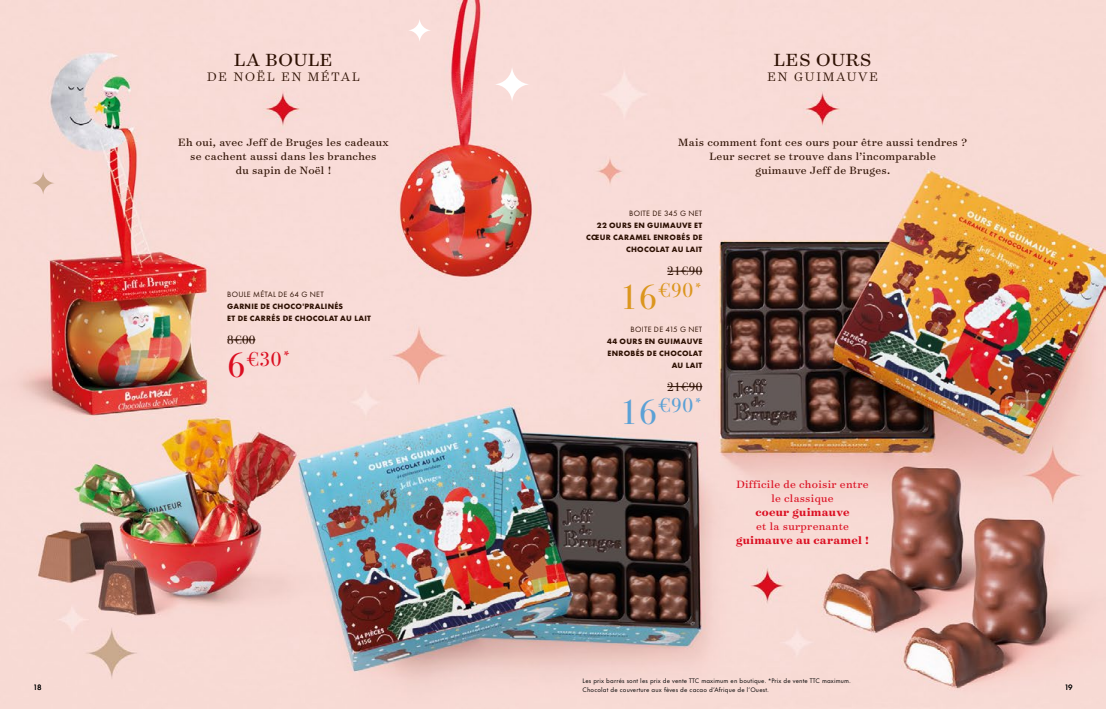
<style>
.page{position:relative;width:1106px;height:709px;background:#fff}
.page>*{position:absolute;margin:0;border:0;box-sizing:border-box;transform-origin:0 0}
.t1{font:20.1px "Bodoni Svty Two ITCTT";color:#db961e}
.t2{font:20.1px "Bodoni Svty Two ITCTT";color:#5ba1d6}
.t3{font:20.1px "Bodoni Svty Two ITCTT";color:#db0e21}
.t4{font:20px "Surveyor Text";letter-spacing:.025em;color:#2e1103}
.t5{font:300 14px "Surveyor Text";letter-spacing:.125em;color:#2e1103}
.t6{font:12.3px "Bodoni Svty Two ITCTT";letter-spacing:.025em;color:#2e1103}
.t7{font:12px/14px "Surveyor Text";letter-spacing:.025em;color:#2e1103;text-align:center}
.t8{font:12px/14px "Surveyor Text";letter-spacing:.025em;color:#db0e21;text-align:center}
.t9{font:700 12px "Surveyor Text";letter-spacing:.025em;color:#db0e21}
.t10{font:700 8px/12px "Futura PT";letter-spacing:.035em;color:#2e1103;text-align:right}
.t11{font:8px "Futura PT";letter-spacing:.035em;color:#2e1103}
.t12{font:8px "Futura PT";color:#000}
.t13{font:6px/9px "Futura Now Var Roman Text";letter-spacing:.025em;color:#000}
.s1{font-size:34.5px}
</style>
<div class="page">
<img style="left:0;top:0;width:1105px;height:709px">
<svg style="left:227px;top:339px;width:28px;height:1px"></svg>
<hr style="left:667px;top:271px;width:35px;height:1px;background:#2e1103">
<hr style="left:667px;top:386px;width:35px;height:1px;background:#2e1103">
<svg style="left:31px;top:171px;width:24px;height:24px"></svg>
<svg style="left:407px;top:18px;width:25px;height:25px"></svg>
<svg style="left:493px;top:66px;width:37px;height:37px"></svg>
<h2 class="t4" style="left:234px;top:48px;width:100px">LA BOULE</h2>
<p class="t5" style="left:207px;top:68px;width:154px">DE NOËL EN MÉTAL</p>
<p class="t7" style="left:178px;top:134px;width:212px">Eh oui, avec Jeff de Bruges les cadeaux se cachent aussi dans les branches<br>du sapin de Noël !</p>
<p class="t11" style="left:227px;top:289px;width:98px">BOULE MÉTAL DE 64 G NET</p>
<p class="t10" style="left:227px;top:300px;width:145px;text-align:left">GARNIE DE CHOCO'PRALINÉS<br>ET DE CARRÉS DE CHOCOLAT AU LAIT</p>
<p class="t6" style="left:227px;top:329px;width:30px">8€00</p>
<h1 class="t3" style="left:227px;top:342px;width:65px"><span class="s1">6</span>€30<sup>*</sup></h1>
<h2 class="t4" style="left:774px;top:48px;width:99px">LES OURS</h2>
<p class="t5" style="left:767px;top:68px;width:112px">EN GUIMAUVE</p>
<p class="t7" style="left:678px;top:134px;width:290px">Mais comment font ces ours pour être aussi tendres ?<br>Leur secret se trouve dans l’incomparable<br>guimauve Jeff de Bruges.</p>
<p class="t11" style="left:629px;top:209px;width:75px">BOITE DE 345 G NET</p>
<p class="t10" style="left:586px;top:219px;width:118px">22 OURS EN GUIMAUVE ET<br>CŒUR CARAMEL ENROBÉS DE<br>CHOCOLAT AU LAIT</p>
<p class="t6" style="left:667px;top:261px;width:37px">21€90</p>
<h1 class="t1" style="left:619px;top:274px;width:84px"><span class="s1">16</span>€90<sup>*</sup></h1>
<p class="t11" style="left:630px;top:324px;width:73px">BOITE DE 415 G NET</p>
<p class="t10" style="left:607px;top:335px;width:97px">44 OURS EN GUIMAUVE<br>ENROBÉS DE CHOCOLAT<br>AU LAIT</p>
<p class="t6" style="left:667px;top:376px;width:37px">21€90</p>
<h1 class="t2" style="left:619px;top:389px;width:84px"><span class="s1">16</span>€90<sup>*</sup></h1>
<p class="t8" style="left:736px;top:476px;width:134px">Difficile de choisir entre le classique</p>
<p class="t9" style="left:755px;top:504px;width:96px">coeur guimauve</p>
<p class="t8" style="left:756px;top:518px;width:94px">et la surprenante</p>
<p class="t9" style="left:736px;top:532px;width:135px">guimauve au caramel !</p>
<p class="t13" style="left:582px;top:676px;width:270px">Les prix barrés sont les prix de vente TTC maximum en boutique. *Prix de vente TTC maximum.<br>Chocolat de couverture aux fèves de cacao d’Afrique de l’Ouest.</p>
<p class="t12" style="left:33px;top:682px;width:10px">18</p>
<p class="t12" style="left:1064px;top:682px;width:10px">19</p>
</div>
